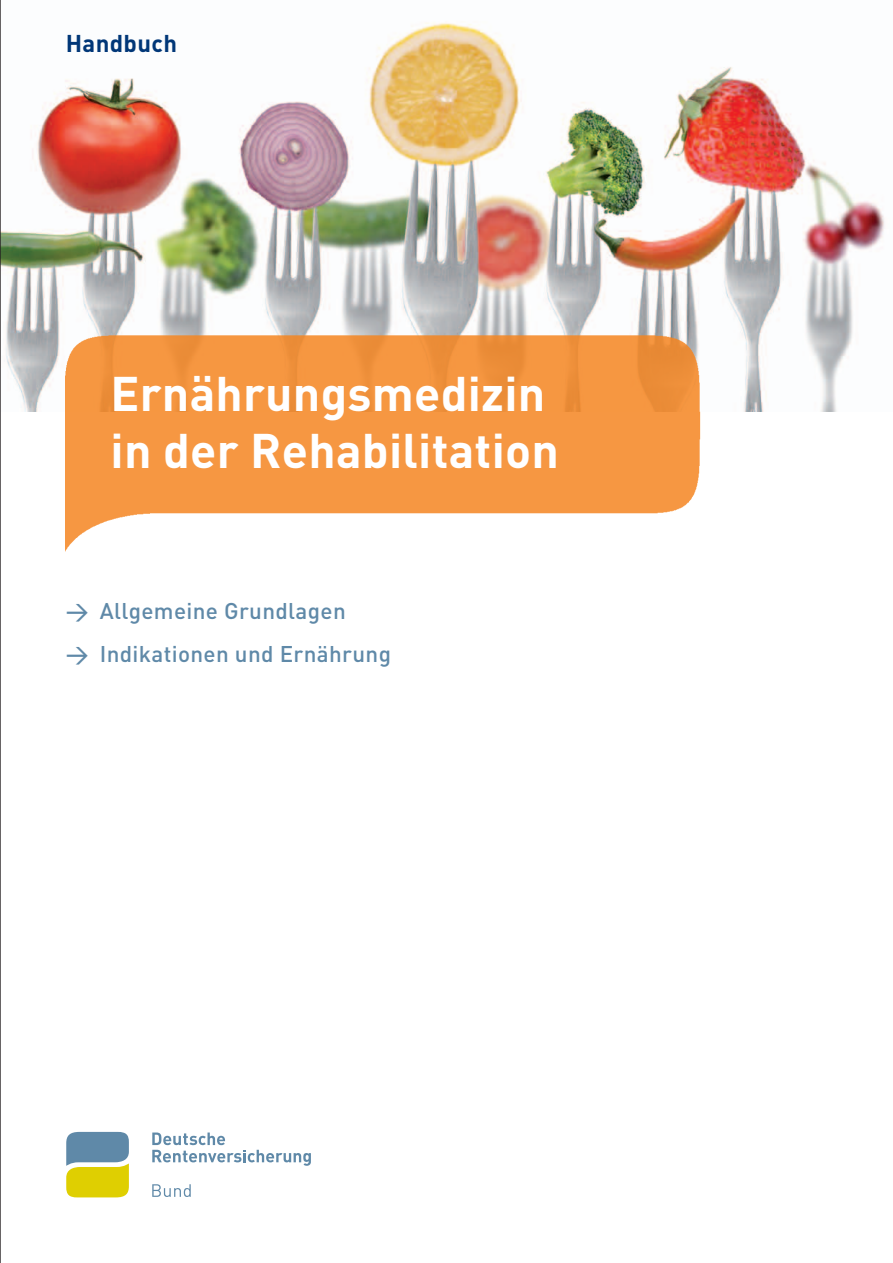
<style>
.page{position:relative;width:893px;height:1263px;background:#fff}
.page>*{position:absolute;margin:0;border:0;box-sizing:border-box;transform-origin:0 0}
.t1{font:700 48px/56.8px "FFDIN";letter-spacing:.005em;color:#fff}
.t2{font:700 24px "FFDIN";letter-spacing:.015em;color:#013778}
.t3{font:500 22.5px/43.5px "FFDIN";letter-spacing:.015em;color:#5f89a8}
</style>
<div class="page">
<img style="left:1px;top:22px;width:884px;height:389px">
<svg style="left:66px;top:1132px;width:63px;height:65px;background:#a8b465"></svg>
<svg style="left:152px;top:1132px;width:159px;height:34px"></svg>
<svg style="left:152px;top:1184px;width:39px;height:13px"></svg>
<img style="left:66px;top:278px;width:679px;height:272px">
<hr style="left:0;top:0;width:1px;height:1263px;background:#231f20">
<p class="t2" style="left:66px;top:28px;width:113px">Handbuch</p>
<h1 class="t1" style="left:111px;top:364px;width:450px">Ernährungsmedizin in der Rehabilitation</h1>
<p class="t3" style="left:66px;top:589px;width:327px">&gt; Allgemeine Grundlagen<br>&gt; Indikationen und Ernährung</p>
</div>
